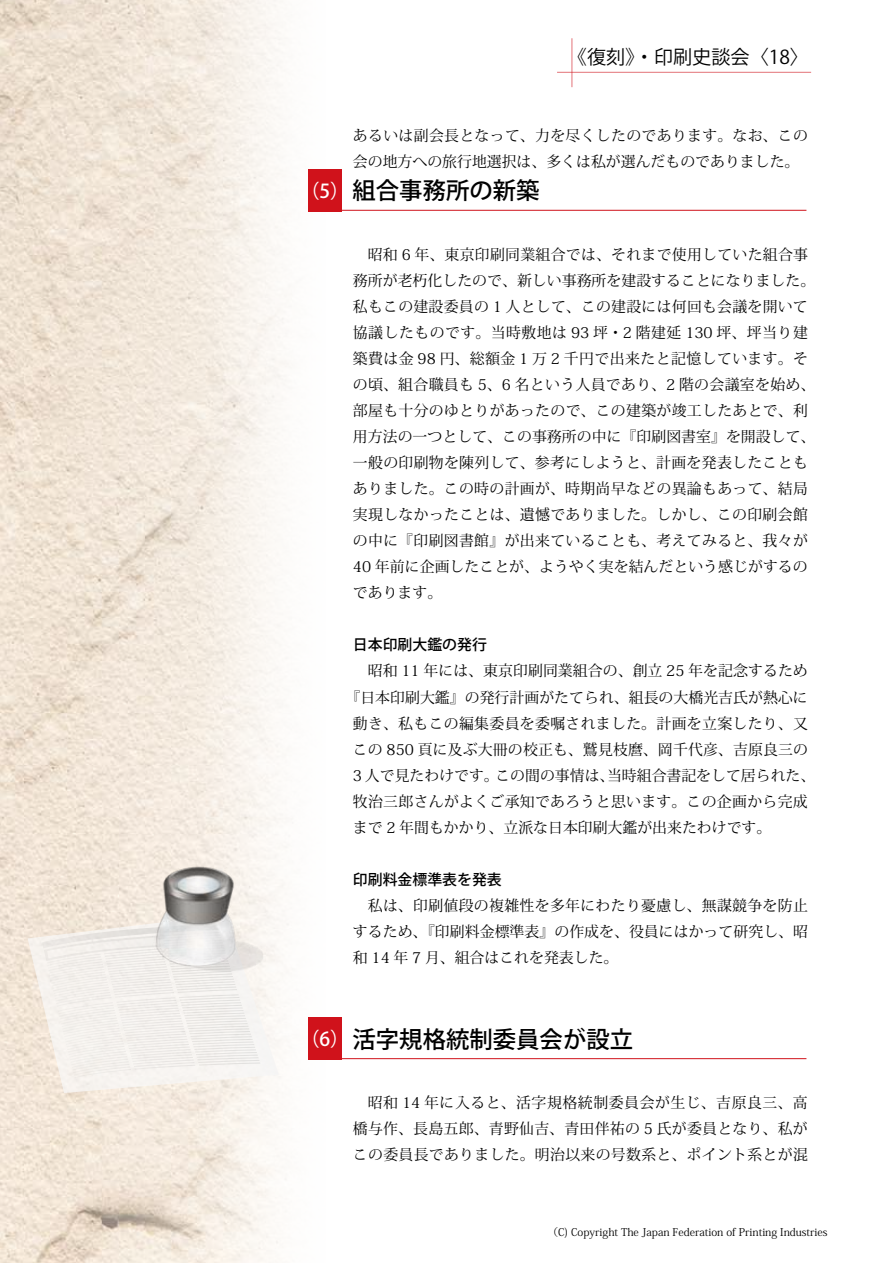
<style>
.page{position:relative;width:893px;height:1263px;background:#fff}
.page>*{position:absolute;margin:0;border:0;box-sizing:border-box;transform-origin:0 0}
.t1{font:500 23.4px "Koz Go Pro";color:#000}
.t2{font:19.2px "Koz Go Pro";color:#000}
.t3{font:500 19.2px "Koz Go Pro";color:#fff}
.t4{font:14.85px/26.1px "Koz Min Pro";letter-spacing:.02em;color:#000;text-align:justify}
.t5{font:14.85px/26.1px "Koz Min Pro";color:#000}
.t6{font:500 14.85px "Koz Go Pro";color:#000}
.t7{font:10.65px "Koz Min Pro";color:#000}
</style>
<div class="page">
<img style="left:0;top:0;width:329px;height:1263px">
<svg style="left:28px;top:915px;width:251px;height:178px"></svg>
<img style="left:152px;top:844px;width:114px;height:141px">
<hr style="left:572px;top:38px;width:1px;height:49px;background:#d0121b">
<hr style="left:557px;top:72px;width:254px;height:1px;background:#d0121b">
<div style="left:308px;top:169px;width:33px;height:42px;background:#d0121b"></div>
<hr style="left:308px;top:210px;width:498px;height:1px;background:#d0121b">
<div style="left:308px;top:1017px;width:33px;height:43px;background:#d0121b"></div>
<hr style="left:308px;top:1058px;width:498px;height:1px;background:#d0121b">
<p class="t2" style="left:568px;top:45px;width:243px">《復刻》・印刷史談会〉18〈</p>
<p class="t3" style="left:300px;top:178px;width:51px">（）5</p>
<p class="t5" style="left:353px;top:122px;width:456px">あるいは副会長となって、力を尽くしたのであります。なお、この会の地方への旅行地選択は、多くは私が選んだものでありました。</p>
<h1 class="t1" style="left:352px;top:176px;width:189px">組合事務所の新築</h1>
<p class="t4" style="left:353px;top:241px;width:464px;text-align:left;text-indent:15px">昭和 6 年、東京印刷同業組合では、それまで使用していた組合事務所が老朽化したので、新しい事務所を建設することになりました。私もこの建設委員の 1 人として、この建設には何回も会議を開いて協議したものです。当時敷地は 93 坪・2 階建延 130 坪、坪当り建築費は金 98 円、総額金 1 万 2 千円で出来たと記憶しています。その頃、組合職員も 5、6 名という人員であり、2 階の会議室を始め、部屋も十分のゆとりがあったので、この建築が竣工したあとで、利用方法の一つとして、この事務所の中に『印刷図書室』を開設して、一般の印刷物を陳列して、参考にしようと、計画を発表したこともありました。この時の計画が、時期尚早などの異論もあって、結局実現しなかったことは、遺憾でありました。しかし、この印刷会館の中に『印刷図書館』が出来ていることも、考えてみると、我々が40 年前に企画したことが、ようやく実を結んだという感じがするのであります。</p>
<p class="t6" style="left:353px;top:635px;width:135px">日本印刷大鑑の発行</p>
<p class="t4" style="left:368px;top:657px;width:441px">昭和 11 年には、東京印刷同業組合の、創立 25 年を記念するため</p>
<p class="t5" style="left:345px;top:683px;width:464px">『日本印刷大鑑』の発行計画がたてられ、組長の大橋光吉氏が熱心に</p>
<p class="t4" style="left:353px;top:709px;width:456px">動き、私もこの編集委員を委嘱されました。計画を立案したり、又</p>
<p class="t4" style="left:353px;top:736px;width:457px">この 850 頁に及ぶ大冊の校正も、鷲見枝麿、岡千代彦、吉原良三の</p>
<p class="t5" style="left:607px;top:762px;width:210px">当時組合書記をして居られた、</p>
<p class="t5" style="left:495px;top:762px;width:121px">この間の事情は、</p>
<p class="t5" style="left:353px;top:762px;width:456px">3 人で見たわけです。<br>牧治三郎さんがよくご承知であろうと思います。この企画から完成まで 2 年間もかかり、立派な日本印刷大鑑が出来たわけです。</p>
<p class="t6" style="left:353px;top:870px;width:150px">印刷料金標準表を発表</p>
<p class="t4" style="left:353px;top:892px;width:457px;text-indent:15px">私は、印刷値段の複雑性を多年にわたり憂慮し、無謀競争を防止するため、『印刷料金標準表』の作成を、役員にはかって研究し、昭和 14 年 7 月、組合はこれを発表した。</p>
<p class="t3" style="left:300px;top:1026px;width:51px">（）6</p>
<h1 class="t1" style="left:352px;top:1024px;width:282px">活字規格統制委員会が設立</h1>
<p class="t4" style="left:353px;top:1089px;width:456px;text-indent:15px">昭和 14 年に入ると、活字規格統制委員会が生じ、吉原良三、高橋与作、長島五郎、青野仙吉、青田伴祐の 5 氏が委員となり、私がこの委員長でありました。明治以来の号数系と、ポイント系とが混</p>
<p class="t7" style="left:547px;top:1225px;width:282px">（C) Copyright The Japan Federation of Printing Industries</p>
</div>
